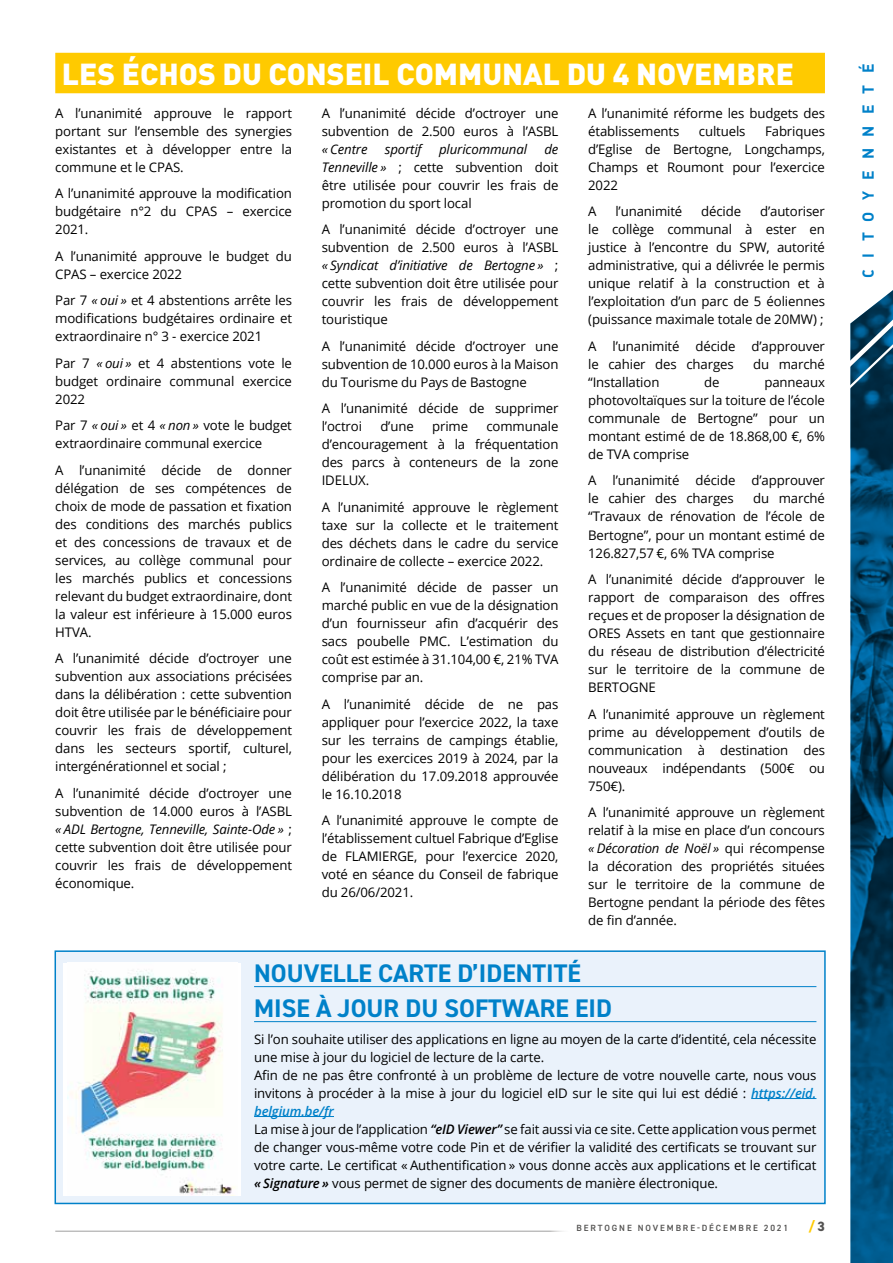
<style>
.page{position:relative;width:893px;height:1263px;background:#fff}
.page>*{position:absolute;margin:0;border:0;box-sizing:border-box;transform-origin:0 0}
.t1{font:900 30px "DIN";color:#fff}
.t2{font:700 25.5px/35px "DIN2014";color:#0081c9}
.t3{font:700 15.75px "DIN";letter-spacing:.715em;color:#0081c9}
.t4{font:800 13.5px "DIN2014";color:#ffca00}
.t5{font:13.2px/18px "Open Sans";letter-spacing:-.01em;color:#000;text-align:justify}
.t6{font:italic 13.2px "Open Sans";letter-spacing:-.01em;color:#000}
.t7{font:600 9px "DIN2014";letter-spacing:.21em;color:#545352}
.s1{font-style:italic}
.s2{font-weight:600;font-style:italic;color:#0081c9}
.s3{font-weight:600;font-style:italic}
.s4{color:#545352}
</style>
<div class="page">
<div style="left:55px;top:950px;width:771px;height:254px;background:#eaf2fb;border:2px solid #0081c9"></div>
<div style="left:55px;top:53px;width:770px;height:40px;background:#ffca00"></div>
<svg style="left:850px;top:290px;width:43px;height:973px;background:#084c73"></svg>
<hr style="left:55px;top:1231px;width:516px;height:1px;background:#545352">
<div style="left:63px;top:962px;width:178px;height:233px;background:#fff"></div>
<img style="left:67px;top:970px;width:169px;height:225px">
<hr style="left:254px;top:986px;width:562px;height:1px;background:#0081c9">
<hr style="left:254px;top:1021px;width:562px;height:1px;background:#0081c9">
<hr style="left:751px;top:1098px;width:65px;height:1px;background:#0081c9">
<hr style="left:254px;top:1116px;width:80px;height:1px;background:#0081c9">
<h1 class="t1" style="left:62px;top:54px;width:733px">LES ÉCHOS DU CONSEIL COMMUNAL DU 4 NOVEMBRE</h1>
<p class="t3" style="left:858px;top:278px;width:215px;rotate:-90deg">citoyenneté</p>
<p class="t5" style="left:55px;top:103px;width:238px">A l’unanimité approuve le rapport portant sur l’ensemble des synergies existantes et à développer entre la commune et le CPAS.</p>
<p class="t5" style="left:55px;top:184px;width:238px">A l’unanimité approuve la modification budgétaire n°2 du CPAS – exercice 2021.</p>
<p class="t5" style="left:55px;top:246px;width:238px">A l’unanimité approuve le budget du<br>CPAS – exercice 2022</p>
<p class="t5" style="left:55px;top:291px;width:238px">Par 7 <span class="s1">« oui »</span> et 4 abstentions arrête les modifications budgétaires ordinaire et extraordinaire n° 3 - exercice 2021</p>
<p class="t5" style="left:55px;top:353px;width:238px">Par 7 <span class="s1">« oui »</span> et 4 abstentions vote le budget ordinaire communal exercice 2022</p>
<p class="t5" style="left:55px;top:416px;width:238px">Par 7 <span class="s1">« oui »</span> et 4 <span class="s1">« non »</span> vote le budget extraordinaire communal exercice</p>
<p class="t5" style="left:55px;top:460px;width:238px">A l’unanimité décide de donner délégation de ses compétences de choix de mode de passation et fixation des conditions des marchés publics et des concessions de travaux et de services, au collège communal pour les marchés publics et concessions relevant du budget extraordinaire, dont la valeur est inférieure à 15.000 euros HTVA.</p>
<p class="t5" style="left:55px;top:649px;width:238px">A l’unanimité décide d’octroyer une subvention aux associations précisées dans la délibération : cette subvention doit être utilisée par le bénéficiaire pour couvrir les frais de développement dans les secteurs sportif, culturel, intergénérationnel et social ;</p>
<p class="t5" style="left:55px;top:784px;width:238px">A l’unanimité décide d’octroyer une subvention de 14.000 euros à l’ASBL <span class="s1">« ADL Bertogne, Tenneville, Sainte-Ode »</span> ; cette subvention doit être utilisée pour couvrir les frais de développement économique.</p>
<p class="t5" style="left:322px;top:104px;width:238px">A l’unanimité décide d’octroyer une subvention de 2.500 euros à l’ASBL</p>
<p class="t6" style="left:322px;top:140px;width:47px">« Centre</p>
<p class="t6" style="left:385px;top:140px;width:38px">sportif</p>
<p class="t6" style="left:439px;top:140px;width:89px">pluricommunal</p>
<p class="t5" style="left:588px;top:104px;width:238px">A l’unanimité réforme les budgets des établissements</p>
<p class="t5" style="left:588px;top:122px;width:238px;text-indent:177px">Fabriques d’Eglise de Bertogne, Longchamps, Champs et Roumont pour l’exercice 2022</p>
<p class="t5" style="left:588px;top:202px;width:10px">A</p>
<p class="t5" style="left:615px;top:202px;width:68px">l’unanimité</p>
<p class="t5" style="left:701px;top:202px;width:41px">décide</p>
<p class="t5" style="left:699px;top:122px;width:48px">cultuels</p>
<p class="t5" style="left:322px;top:140px;width:238px;text-indent:223px"><span class="s1">de Tenneville »</span> ; cette subvention doit être utilisée pour couvrir les frais de promotion du sport local</p>
<p class="t5" style="left:322px;top:220px;width:238px">A l’unanimité décide d’octroyer une subvention de 2.500 euros à l’ASBL <span class="s1">« Syndicat d’initiative de Bertogne »</span> ; cette subvention doit être utilisée pour couvrir les frais de développement touristique</p>
<p class="t5" style="left:322px;top:337px;width:238px">A l’unanimité décide d’octroyer une subvention de 10.000 euros à la Maison du Tourisme du Pays de Bastogne</p>
<p class="t5" style="left:322px;top:399px;width:238px">A l’unanimité décide de supprimer l’octroi</p>
<p class="t5" style="left:588px;top:202px;width:238px;text-indent:172px">d’autoriser le collège communal à ester en justice à l’encontre du SPW, autorité administrative, qui a délivrée le permis unique relatif à la construction et à l’exploitation d’un parc de 5 éoliennes (puissance maximale totale de 20MW) ;</p>
<p class="t5" style="left:588px;top:337px;width:238px">A l’unanimité décide d’approuver le cahier des charges</p>
<p class="t5" style="left:753px;top:355px;width:73px">du marché</p>
<p class="t5" style="left:588px;top:373px;width:73px">“Installation</p>
<p class="t5" style="left:704px;top:373px;width:17px">de</p>
<p class="t5" style="left:588px;top:373px;width:238px;text-indent:176px">panneaux photovoltaïques sur la toiture de l’école communale de Bertogne” pour un montant estimé de de 18.868,00 €, 6% de TVA comprise</p>
<p class="t5" style="left:588px;top:471px;width:238px">A l’unanimité décide d’approuver le cahier des charges</p>
<p class="t5" style="left:322px;top:417px;width:238px;text-indent:165px">communale d’encouragement à la fréquentation des parcs à conteneurs de la zone IDELUX.</p>
<p class="t5" style="left:322px;top:498px;width:238px">A l’unanimité approuve le règlement taxe sur la collecte et le traitement des déchets dans le cadre du service ordinaire de collecte – exercice 2022.</p>
<p class="t5" style="left:322px;top:578px;width:238px">A l’unanimité décide de passer un marché public en vue de la désignation d’un fournisseur afin d’acquérir des sacs poubelle PMC. L’estimation du coût est estimée à 31.104,00 €, 21% TVA comprise par an.</p>
<p class="t5" style="left:322px;top:695px;width:238px">A l’unanimité décide de ne pas appliquer pour l’exercice 2022, la taxe sur les terrains de campings établie, pour les exercices 2019 à 2024, par la délibération du 17.09.2018 approuvée le 16.10.2018</p>
<p class="t5" style="left:322px;top:811px;width:238px">A l’unanimité approuve le compte de l’établissement cultuel Fabrique d’Eglise de FLAMIERGE, pour l’exercice 2020, voté en séance du Conseil de fabrique du 26/06/2021.</p>
<p class="t5" style="left:380px;top:417px;width:35px">d’une</p>
<p class="t5" style="left:432px;top:417px;width:37px">prime</p>
<p class="t5" style="left:588px;top:489px;width:238px;text-indent:165px">du marché “Travaux de rénovation de l’école de Bertogne”, pour un montant estimé de 126.827,57 €, 6% TVA comprise</p>
<p class="t5" style="left:588px;top:570px;width:238px">A l’unanimité décide d’approuver le rapport de comparaison des offres reçues et de proposer la désignation de ORES Assets en tant que gestionnaire du réseau de distribution d’électricité sur le territoire de la commune de BERTOGNE</p>
<p class="t5" style="left:588px;top:704px;width:238px">A l’unanimité approuve un règlement prime au développement d’outils de communication à destination des nouveaux indépendants (500€ ou 750€).</p>
<p class="t5" style="left:588px;top:803px;width:238px">A l’unanimité approuve un règlement relatif à la mise en place d’un concours <span class="s1">« Décoration de Noël »</span> qui récompense la décoration des propriétés situées sur le territoire de la commune de Bertogne pendant la période des fêtes de fin d’année.</p>
<h2 class="t2" style="left:254px;top:955px;width:359px">NOUVELLE CARTE D’IDENTITÉ<br>MISE À JOUR DU SOFTWARE EID</h2>
<p class="t5" style="left:254px;top:1029px;width:564px;text-align:left">Si l’on souhaite utiliser des applications en ligne au moyen de la carte d’identité, cela nécessite une mise à jour du logiciel de lecture de la carte.<br>Afin de ne pas être confronté à un problème de lecture de votre nouvelle carte, nous vous invitons à procéder à la mise à jour du logiciel eID sur le site qui lui est dédié : <span class="s2">https://eid. belgium.be/fr<br></span>La mise à jour de l’application <span class="s3">“eID Viewer”</span> se fait aussi via ce site. Cette application vous permet de changer vous-même votre code Pin et de vérifier la validité des certificats se trouvant sur votre carte. Le certificat « Authentification » vous donne accès aux applications et le certificat <span class="s3">« Signature »</span> vous permet de signer des documents de manière électronique.</p>
<p class="t7" style="left:577px;top:1222px;width:213px">BERTOGNE NOVEMBRE-DÉCEMBRE 2021</p>
<p class="t4" style="left:808px;top:1217px;width:18px">/<span class="s4">3</span></p>
</div>
